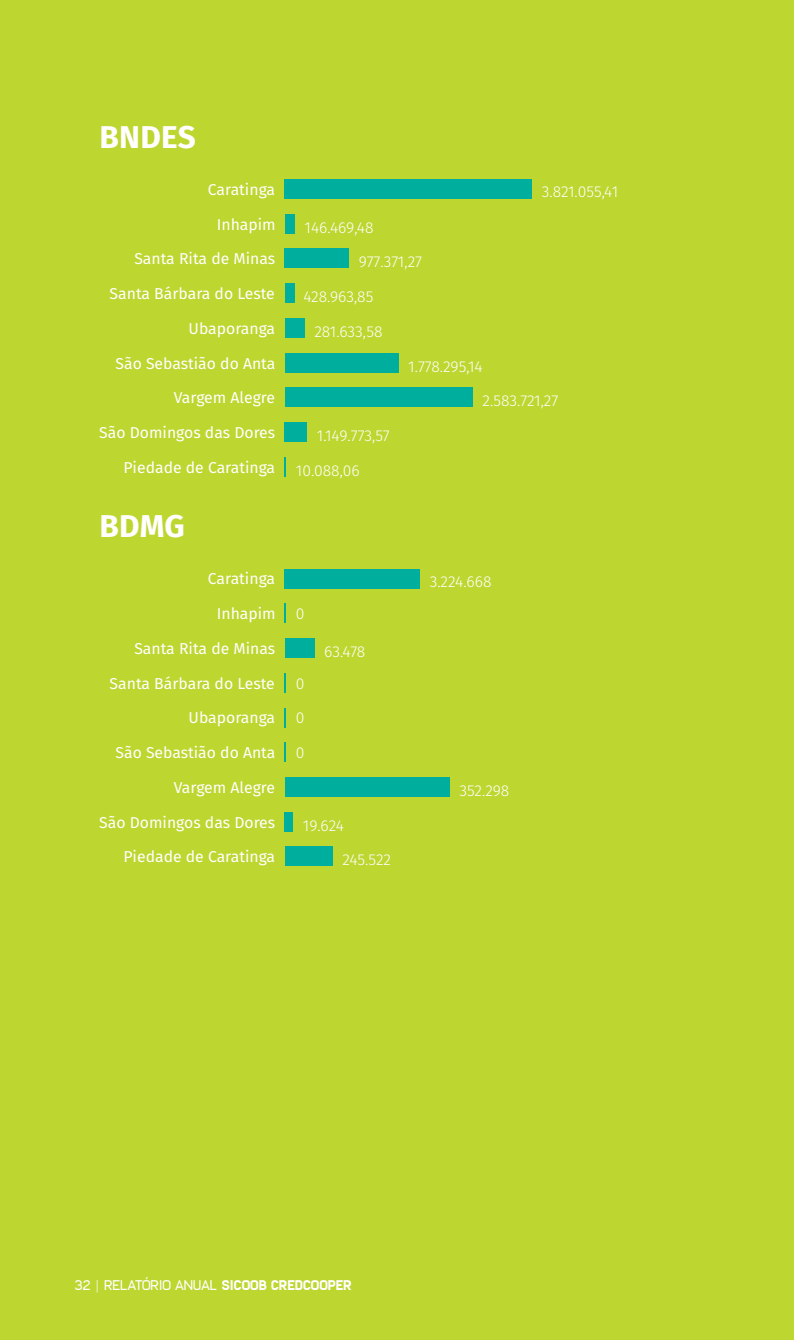
<style>
.page{position:relative;width:794px;height:1340px;background:#fff}
.page>*{position:absolute;margin:0;border:0;box-sizing:border-box;transform-origin:0 0}
.t1{font:700 31.5px "Fira Sans";letter-spacing:.01em;color:#fff}
.t2{font:15.75px "Fira Sans";color:#fff}
.t3{font:300 15.75px "Fira Sans";letter-spacing:-.005em;color:#fff}
.t4{font:14px "Frank";color:#fff}
.s1{font-weight:300}
.s2{font-weight:900}
</style>
<div class="page">
<div style="left:0;top:0;width:794px;height:1339px;background:#bed630"></div>
<div style="left:285px;top:179px;width:247px;height:20px;background:#00ae9d"></div>
<div style="left:285px;top:568px;width:135px;height:20px;background:#00ae9d"></div>
<div style="left:285px;top:318px;width:19px;height:20px;background:#00ae9d"></div>
<div style="left:285px;top:214px;width:9px;height:20px;background:#00ae9d"></div>
<div style="left:285px;top:353px;width:113px;height:19px;background:#00ae9d"></div>
<div style="left:285px;top:248px;width:64px;height:20px;background:#00ae9d"></div>
<div style="left:285px;top:638px;width:29px;height:20px;background:#00ae9d"></div>
<div style="left:285px;top:387px;width:187px;height:20px;background:#00ae9d"></div>
<div style="left:285px;top:777px;width:164px;height:20px;background:#00ae9d"></div>
<div style="left:285px;top:283px;width:9px;height:20px;background:#00ae9d"></div>
<div style="left:285px;top:422px;width:22px;height:20px;background:#00ae9d"></div>
<div style="left:285px;top:811px;width:8px;height:20px;background:#00ae9d"></div>
<svg style="left:285px;top:457px;width:1px;height:20px"></svg>
<svg style="left:285px;top:603px;width:1px;height:20px"></svg>
<svg style="left:285px;top:673px;width:1px;height:19px"></svg>
<svg style="left:285px;top:708px;width:1px;height:19px"></svg>
<svg style="left:285px;top:742px;width:1px;height:20px"></svg>
<div style="left:285px;top:846px;width:47px;height:20px;background:#00ae9d"></div>
<p class="t1" style="left:99px;top:110px;width:98px">BNDES</p>
<p class="t2" style="left:208px;top:177px;width:69px">Caratinga</p>
<p class="t3" style="left:542px;top:180px;width:78px">3.821.055,41</p>
<p class="t2" style="left:217px;top:212px;width:60px">Inhapim</p>
<p class="t3" style="left:304px;top:216px;width:71px">146.469,48</p>
<p class="t2" style="left:134px;top:247px;width:142px">Santa Rita de Minas</p>
<p class="t3" style="left:359px;top:251px;width:65px">977.371,27</p>
<p class="t2" style="left:110px;top:282px;width:167px">Santa Bárbara do Leste</p>
<p class="t2" style="left:188px;top:316px;width:88px">Ubaporanga</p>
<p class="t3" style="left:303px;top:285px;width:71px">428.963,85</p>
<p class="t3" style="left:314px;top:320px;width:70px">281.633,58</p>
<p class="t2" style="left:115px;top:351px;width:161px">São Sebastião do Anta</p>
<p class="t3" style="left:408px;top:355px;width:76px">1.778.295,14</p>
<p class="t2" style="left:174px;top:386px;width:103px">Vargem Alegre</p>
<p class="t3" style="left:482px;top:389px;width:77px">2.583.721,27</p>
<p class="t2" style="left:99px;top:420px;width:177px">São Domingos das Dores</p>
<p class="t3" style="left:317px;top:424px;width:74px">1.149.773,57</p>
<p class="t2" style="left:123px;top:455px;width:153px">Piedade de Caratinga</p>
<p class="t3" style="left:296px;top:459px;width:65px">10.088,06</p>
<p class="t1" style="left:99px;top:499px;width:87px">BDMG</p>
<p class="t2" style="left:208px;top:567px;width:69px">Caratinga</p>
<p class="t3" style="left:430px;top:570px;width:63px">3.224.668</p>
<p class="t2" style="left:217px;top:601px;width:60px">Inhapim</p>
<p class="t3" style="left:296px;top:602px;width:10px">0</p>
<p class="t2" style="left:134px;top:636px;width:142px">Santa Rita de Minas</p>
<p class="t3" style="left:324px;top:640px;width:43px">63.478</p>
<p class="t2" style="left:110px;top:671px;width:167px">Santa Bárbara do Leste</p>
<p class="t2" style="left:188px;top:706px;width:88px">Ubaporanga</p>
<p class="t2" style="left:115px;top:740px;width:161px">São Sebastião do Anta</p>
<p class="t3" style="left:296px;top:672px;width:10px">0</p>
<p class="t3" style="left:296px;top:706px;width:10px">0</p>
<p class="t3" style="left:296px;top:741px;width:10px">0</p>
<p class="t2" style="left:174px;top:775px;width:103px">Vargem Alegre</p>
<p class="t3" style="left:459px;top:779px;width:51px">352.298</p>
<p class="t2" style="left:99px;top:810px;width:177px">São Domingos das Dores</p>
<p class="t3" style="left:303px;top:814px;width:43px">19.624</p>
<p class="t2" style="left:123px;top:845px;width:153px">Piedade de Caratinga</p>
<p class="t3" style="left:342px;top:848px;width:50px">245.522</p>
<p class="t4" style="left:74px;top:1276px;width:279px">32 <span class="s1">|</span> RELATÓRIO ANUAL <span class="s2">SICOOB CREDCOOPER</span></p>
</div>
